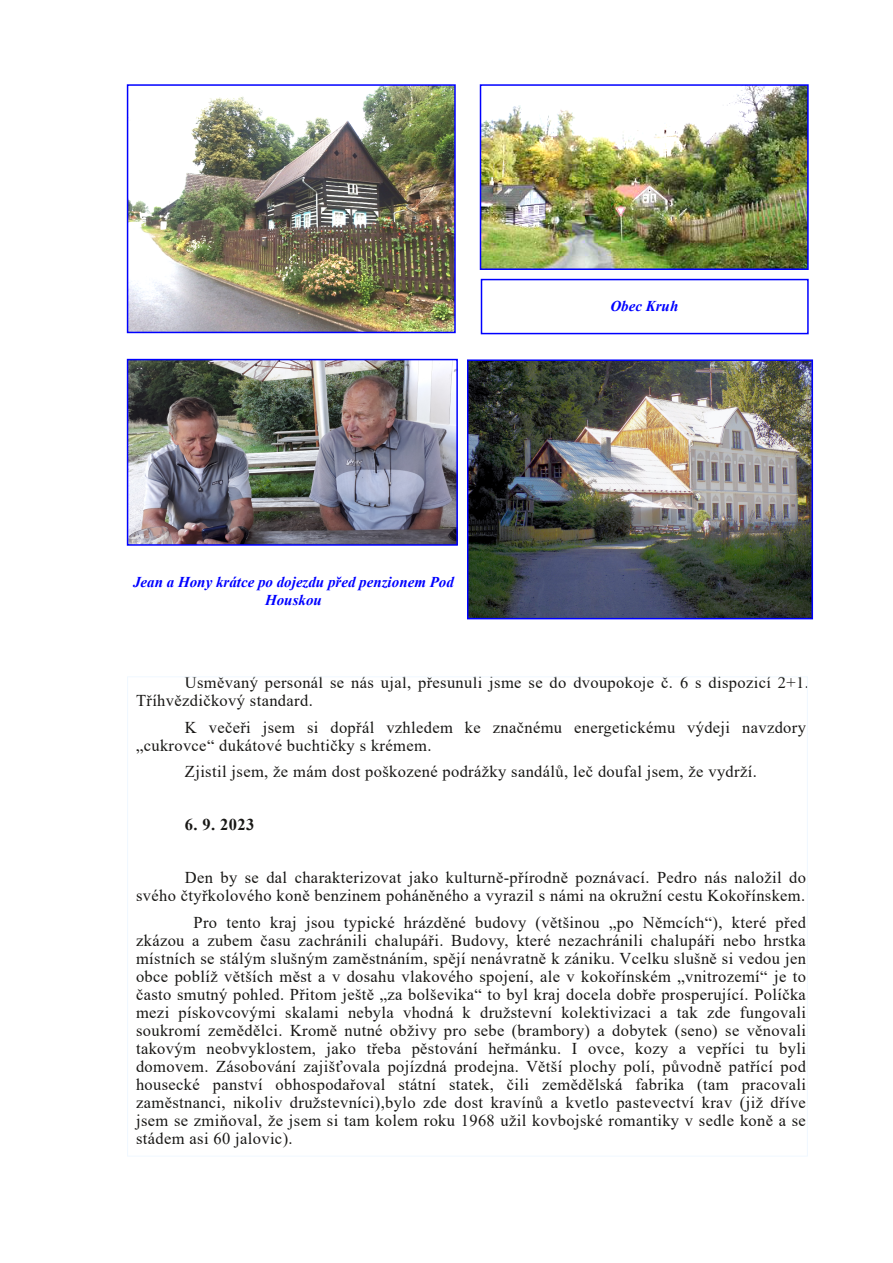
<style>
.page{position:relative;width:893px;height:1263px;background:#fff}
.page>*{position:absolute;margin:0;border:0;box-sizing:border-box;transform-origin:0 0}
.t1{font:16.5px/18px "Times New Roman";letter-spacing:.02em;color:#181715}
.t2{font:700 16.5px "Times New Roman";color:#181715}
.t3{font:italic 700 15px/18px "Times New Roman";color:#00f;text-align:center}
</style>
<div class="page">
<img style="left:130px;top:362px;width:325px;height:181px">
<div style="left:127px;top:359px;width:331px;height:187px;border:2px solid #00f"></div>
<img style="left:130px;top:87px;width:323px;height:243px">
<div style="left:127px;top:84px;width:329px;height:249px;border:2px solid #00f"></div>
<img style="left:483px;top:87px;width:323px;height:180px">
<div style="left:480px;top:84px;width:329px;height:186px;border:2px solid #00f"></div>
<div style="left:481px;top:279px;width:328px;height:55px;border:2px solid #00f"></div>
<img style="left:470px;top:362px;width:340px;height:254px">
<div style="left:467px;top:359px;width:346px;height:260px;border:2px solid #00f"></div>
<p class="t3" style="left:133px;top:573px;width:322px">Jean a Hony krátce po dojezdu před penzionem Pod<br>Houskou</p>
<p class="t3" style="left:610px;top:297px;width:69px">Obec Kruh</p>
<p class="t1" style="left:136px;top:674px;width:674px;text-indent:49px">Usměvaný personál se nás ujal, přesunuli jsme se do dvoupokoje č. 6 s dispozicí 2+1.<br>Tříhvězdičkový standard.</p>
<p class="t1" style="left:136px;top:718px;width:671px;text-indent:49px">K večeři jsem si dopřál vzhledem ke značnému energetickému výdeji navzdory „cukrovce“ dukátové buchtičky s krémem.</p>
<p class="t1" style="left:185px;top:763px;width:573px">Zjistil jsem, že mám dost poškozené podrážky sandálů, leč doufal jsem, že vydrží.</p>
<p class="t2" style="left:185px;top:816px;width:71px">6. 9. 2023</p>
<p class="t1" style="left:136px;top:869px;width:671px;text-align:right">Den by se dal charakterizovat jako kulturně-přírodně poznávací. Pedro nás naložil do<br>svého čtyřkolového koně benzinem poháněného a vyrazil s námi na okružní cestu Kokořínskem.</p>
<p class="t1" style="left:136px;top:913px;width:671px;text-align:justify;text-indent:57px">Pro tento kraj jsou typické hrázděné budovy (většinou „po Němcích“), které před zkázou a zubem času zachránili chalupáři. Budovy, které nezachránili chalupáři nebo hrstka místních se stálým slušným zaměstnáním, spějí nenávratně k zániku. Vcelku slušně si vedou jen obce poblíž větších měst a v dosahu vlakového spojení, ale v kokořínském „vnitrozemí“ je to často smutný pohled. Přitom ještě „za bolševika“ to byl kraj docela dobře prosperující. Políčka mezi pískovcovými skalami nebyla vhodná k družstevní kolektivizaci a tak zde fungovali soukromí zemědělci. Kromě nutné obživy pro sebe (brambory) a dobytek (seno) se věnovali takovým neobvyklostem, jako třeba pěstování heřmánku. I ovce, kozy a vepříci tu byli domovem. Zásobování zajišťovala pojízdná prodejna. Větší plochy polí, původně patřící pod housecké panství obhospodařoval státní statek, čili zemědělská fabrika (tam pracovali zaměstnanci, nikoliv družstevníci),bylo zde dost kravínů a kvetlo pastevectví krav (již dříve jsem se zmiňoval, že jsem si tam kolem roku 1968 užil kovbojské romantiky v sedle koně a se stádem asi 60 jalovic).</p>
</div>
